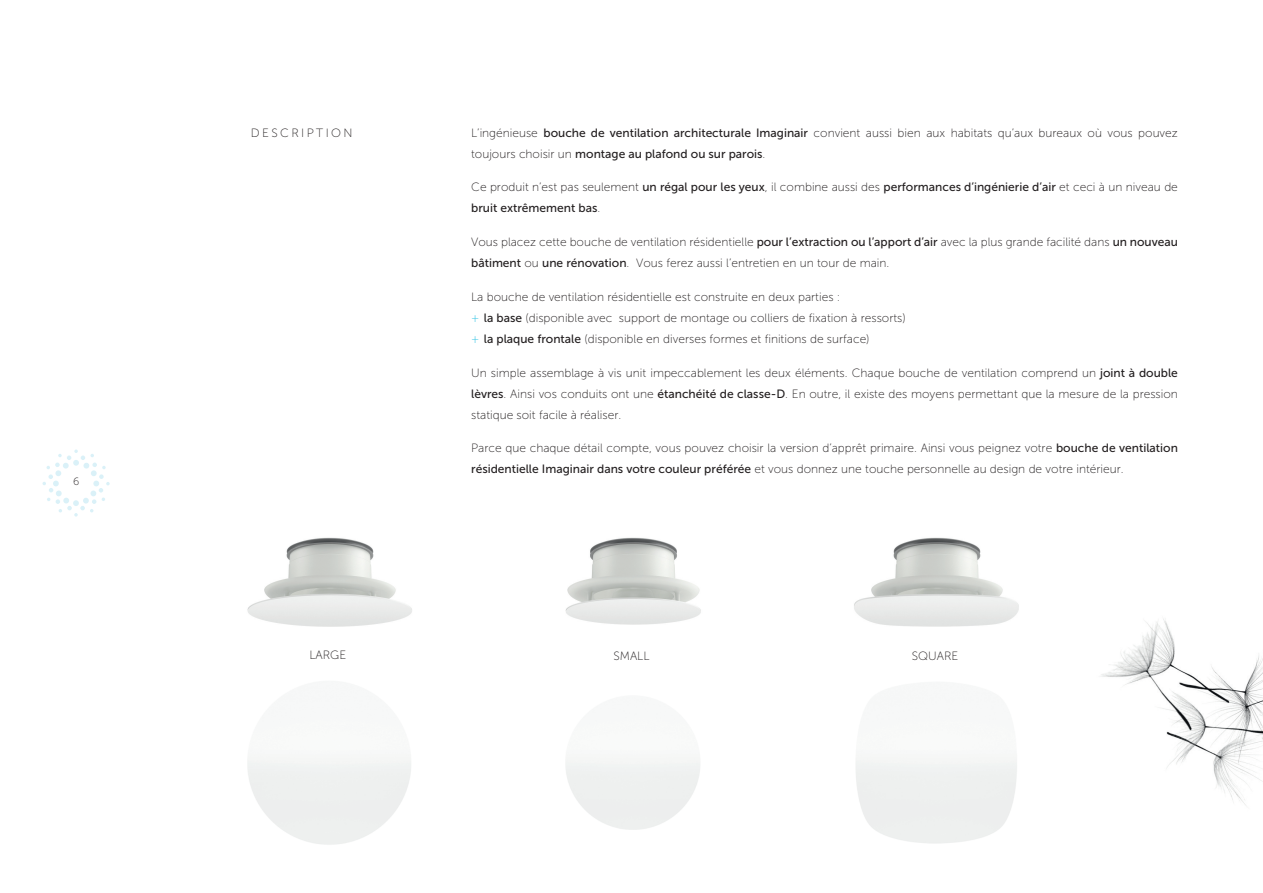
<style>
.page{position:relative;width:1263px;height:893px;background:#fff}
.page>*{position:absolute;margin:0;border:0;box-sizing:border-box;transform-origin:0 0}
.t1{font:12px/21px "Museo Sans 100";color:#231f20}
.t2{font:12px "Museo Sans 500";color:#231f20}
.t3{font:12px "Museo Sans 100";letter-spacing:.2em;color:#231f20}
.t4{font:10.5px "Museo Sans 100";color:#231f20}
.s1{font-family:"Museo Sans 500"}
.s2{font-family:"Museo Sans 100"}
.s3{color:#32c3e4}
</style>
<div class="page">
<img style="left:1101px;top:619px;width:162px;height:186px">
<img style="left:247px;top:537px;width:165px;height:90px">
<img style="left:565px;top:537px;width:136px;height:88px">
<img style="left:854px;top:537px;width:165px;height:90px">
<svg style="left:43px;top:449px;width:67px;height:67px"></svg>
<p class="t4" style="left:73px;top:476px;width:8px">6</p>
<p class="t3" style="left:251px;top:126px;width:103px">DESCRIPTION</p>
<p class="t1" style="left:471px;top:122px;width:708px">L’ingénieuse <span class="s1">bouche de ventilation architecturale Imaginair</span> convient aussi bien aux habitats qu’aux bureaux où vous pouvez</p>
<p class="t2" style="left:471px;top:147px;width:296px"><span class="s2">toujours choisir un</span> montage au plafond ou sur parois<span class="s2">.</span></p>
<p class="t1" style="left:471px;top:177px;width:708px">Ce produit n’est pas seulement <span class="s1">un régal pour les yeux</span>, il combine aussi des <span class="s1">performances d’ingénierie d’air</span> et ceci à un niveau de</p>
<p class="t2" style="left:471px;top:202px;width:131px">bruit extrêmement bas<span class="s2">.</span></p>
<p class="t1" style="left:471px;top:232px;width:708px">Vous placez cette bouche de ventilation résidentielle <span class="s1">pour l’extraction ou l’apport d’air</span> avec la plus grande facilité dans <span class="s1">un nouveau bâtiment</span> ou <span class="s1">une rénovation</span>. Vous ferez aussi l’entretien en un tour de main.</p>
<p class="t1" style="left:471px;top:286px;width:436px">La bouche de ventilation résidentielle est construite en deux parties :<br><span class="s3">+</span> <span class="s1">la base</span> (disponible avec support de montage ou colliers de fixation à ressorts) <span class="s3">+</span> <span class="s1">la plaque frontale</span> (disponible en diverses formes et finitions de surface)</p>
<p class="t1" style="left:471px;top:362px;width:708px;text-align:justify">Un simple assemblage à vis unit impeccablement les deux éléments. Chaque bouche de ventilation comprend un <span class="s1">joint à double lèvres</span>. Ainsi vos conduits ont une <span class="s1">étanchéité de classe-D</span>. En outre, il existe des moyens permettant que la mesure de la pression statique soit facile à réaliser.</p>
<p class="t1" style="left:471px;top:438px;width:708px">Parce que chaque détail compte, vous pouvez choisir la version d’apprêt primaire. Ainsi vous peignez votre <span class="s1">bouche de ventilation résidentielle Imaginair dans votre couleur préférée</span> et vous donnez une touche personnelle au design de votre intérieur.</p>
<p class="t1" style="left:309px;top:644px;width:38px">LARGE</p>
<p class="t1" style="left:613px;top:645px;width:38px">SMALL</p>
<p class="t1" style="left:912px;top:645px;width:48px">SQUARE</p>
</div>
